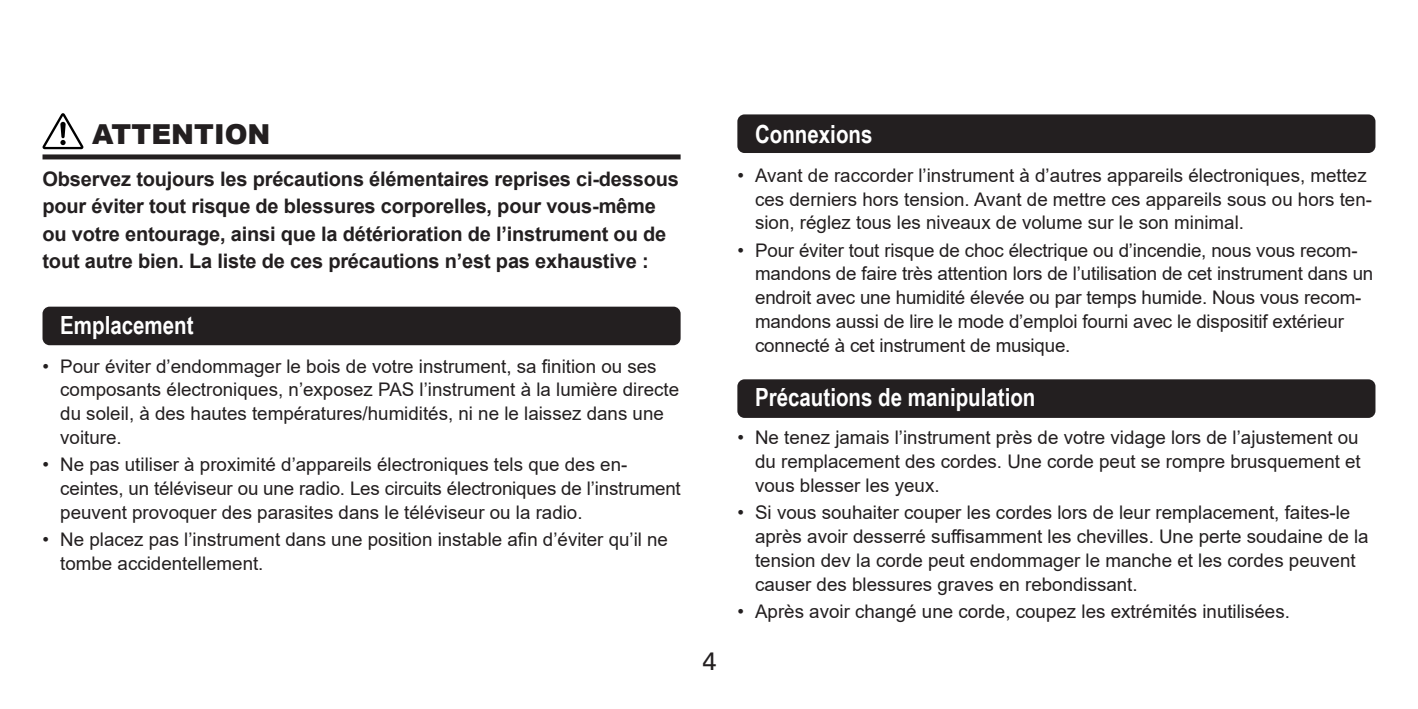
<style>
.page{position:relative;width:1418px;height:709px;background:#fff}
.page>*{position:absolute;margin:0;border:0;box-sizing:border-box;transform-origin:0 0}
.t1{font:900 27.5px "Arial";color:#231f20}
.t2{font:700 25px "Arial Narrow";color:#fff}
.t3{font:25px "Univers LT Std";color:#231f20}
.t4{font:700 20px/27.5px "Arial";letter-spacing:-.01em;color:#231f20}
.t5{font:18.75px/23.8px "Arial";color:#231f20}
</style>
<div class="page">
<div style="left:42px;top:154px;width:638px;height:5px;background:#231f20"></div>
<svg style="left:42px;top:113px;width:41px;height:36px"></svg>
<div style="left:42px;top:306px;width:638px;height:39px;background:#231f20;border-radius:7px"></div>
<div style="left:737px;top:114px;width:638px;height:39px;background:#231f20;border-radius:7px"></div>
<div style="left:737px;top:379px;width:638px;height:39px;background:#231f20;border-radius:7px"></div>
<h1 class="t1" style="left:92px;top:114px;width:180px">ATTENTION</h1>
<p class="t4" style="left:42px;top:165px;width:638px">Observez toujours les précautions élémentaires reprises ci-dessous pour éviter tout risque de blessures corporelles, pour vous-même ou votre entourage, ainsi que la détérioration de l’instrument ou de tout autre bien. La liste de ces précautions n’est pas exhaustive :</p>
<h2 class="t2" style="left:60px;top:306px;width:135px">Emplacement</h2>
<p class="t5" style="left:60px;top:354px;width:620px;text-indent:-18px">• Pour éviter d’endommager le bois de votre instrument, sa finition ou ses composants électroniques, n’exposez PAS l’instrument à la lumière directe du soleil, à des hautes températures/humidités, ni ne le laissez dans une voiture.</p>
<p class="t5" style="left:60px;top:452px;width:622px;text-indent:-18px">• Ne pas utiliser à proximité d’appareils électroniques tels que des en&shy;ceintes, un téléviseur ou une radio. Les circuits électroniques de l’instrument peuvent provoquer des parasites dans le téléviseur ou la radio.</p>
<p class="t5" style="left:60px;top:527px;width:609px;text-indent:-18px">• Ne placez pas l’instrument dans une position instable afin d’éviter qu’il ne tombe accidentellement.</p>
<h2 class="t3" style="left:702px;top:646px;width:15px">4</h2>
<h2 class="t2" style="left:755px;top:115px;width:119px">Connexions</h2>
<p class="t5" style="left:755px;top:163px;width:618px;text-indent:-18px">• Avant de raccorder l’instrument à d’autres appareils électroniques, mettez ces derniers hors tension. Avant de mettre ces appareils sous ou hors ten&shy;sion, réglez tous les niveaux de volume sur le son minimal.</p>
<p class="t5" style="left:755px;top:238px;width:619px;text-indent:-18px">• Pour éviter tout risque de choc électrique ou d’incendie, nous vous recom&shy;mandons de faire très attention lors de l’utilisation de cet instrument dans un endroit avec une humidité élevée ou par temps humide. Nous vous recom&shy;mandons aussi de lire le mode d’emploi fourni avec le dispositif extérieur connecté à cet instrument de musique.</p>
<h2 class="t2" style="left:755px;top:378px;width:282px">Précautions de manipulation</h2>
<p class="t5" style="left:755px;top:426px;width:607px;text-align:justify;text-indent:-18px">• Ne tenez jamais l’instrument près de votre vidage lors de l’ajustement ou du remplacement des cordes. Une corde peut se rompre brusquement et vous blesser les yeux.</p>
<p class="t5" style="left:755px;top:500px;width:615px;text-indent:-18px">• Si vous souhaiter couper les cordes lors de leur remplacement, faites-le après avoir desserré suffisamment les chevilles. Une perte soudaine de la tension dev la corde peut endommager le manche et les cordes peuvent causer des blessures graves en rebondissant.</p>
<p class="t5" style="left:737px;top:599px;width:554px">• Après avoir changé une corde, coupez les extrémités inutilisées.</p>
</div>
